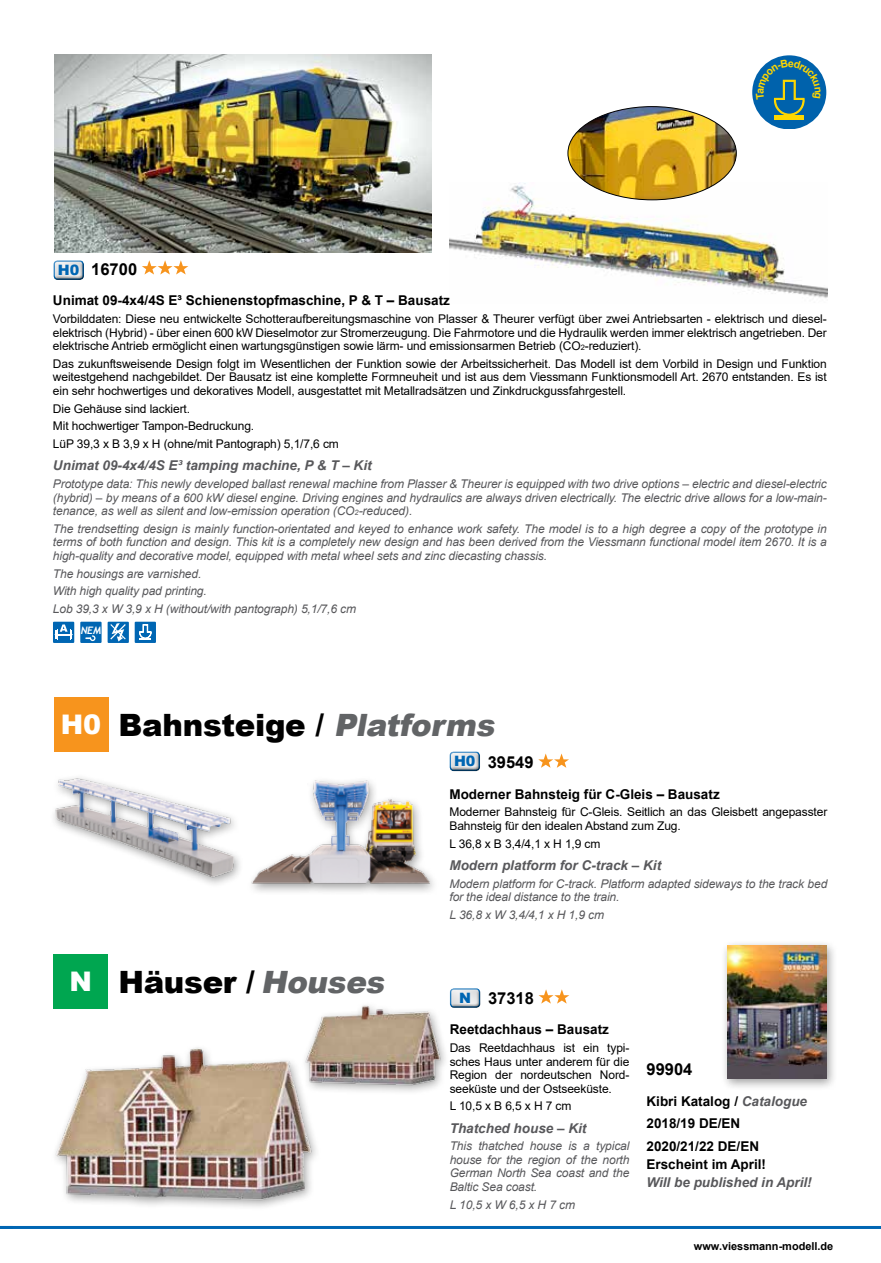
<style>
.page{position:relative;width:881px;height:1263px;background:#fff}
.page>*{position:absolute;margin:0;border:0;box-sizing:border-box;transform-origin:0 0}
.t1{font:900 30.75px "Arial";letter-spacing:-.01em;color:#000}
.t2{font:900 27px "Arial";color:#fff}
.t3{font:700 16.5px "Arial";color:#000}
.t4{font:900 14.25px "Arial";color:#0066b3}
.t5{font:700 13.5px/22.2px "Arial";color:#000}
.t6{font:italic 700 13.5px "Arial";color:#58585b}
.t7{font:12px/13.5px "Arial";letter-spacing:-.01em;color:#000;text-align:justify}
.t8{font:italic 12px/13.5px "Arial";letter-spacing:-.01em;color:#58585b;text-align:justify}
.t9{font:700 10.95px "Arial";color:#000}
.t10{font:italic 700 10.35px "Trebuchet";color:#fff}
.s1{font-size:7.5px}
.s2{font-size:27px;color:#fff}
.s3{font-style:italic;color:#626466}
.s4{font-style:italic;color:#58585b}
</style>
<div class="page">
<img style="left:54px;top:54px;width:378px;height:198px">
<img style="left:449px;top:183px;width:378px;height:115px">
<img style="left:54px;top:778px;width:180px;height:106px">
<div style="left:246px;top:776px;width:194px;height:120px;background:#000;opacity:.37"></div>
<img style="left:246px;top:776px;width:194px;height:111px">
<img style="left:55px;top:1047px;width:261px;height:160px">
<div style="left:300px;top:1001px;width:150px;height:95px;background:#fff"></div>
<img style="left:305px;top:1005px;width:140px;height:86px">
<img style="left:567px;top:107px;width:169px;height:93px">
<div style="left:54px;top:955px;width:54px;height:54px;background:#00a650"></div>
<svg style="left:538px;top:989px;width:31px;height:14px"></svg>
<svg style="left:538px;top:753px;width:30px;height:15px"></svg>
<div style="left:446px;top:751px;width:38px;height:23px;background:#000;opacity:.75"></div>
<div style="left:446px;top:988px;width:38px;height:22px;background:#000;opacity:.75"></div>
<div style="left:54px;top:697px;width:54px;height:54px;background:#f7941d"></div>
<div style="left:752px;top:55px;width:74px;height:74px;background:#0062ac;border-radius:50%"></div>
<hr style="left:774px;top:115px;width:30px;height:4px;background:#ffd700">
<svg style="left:142px;top:260px;width:46px;height:14px"></svg>
<div style="left:80px;top:622px;width:21px;height:21px;background:#0066b3"></div>
<svg style="left:85px;top:635px;width:10px;height:6px"></svg>
<div style="left:108px;top:622px;width:21px;height:21px;background:#0066b3"></div>
<svg style="left:110px;top:623px;width:16px;height:18px"></svg>
<div style="left:53px;top:622px;width:21px;height:21px;background:#0066b3"></div>
<svg style="left:54px;top:624px;width:19px;height:16px"></svg>
<div style="left:50px;top:260px;width:38px;height:23px;background:#000;opacity:.75"></div>
<div style="left:720px;top:940px;width:117px;height:151px;background:#000;opacity:.37"></div>
<img style="left:727px;top:945px;width:99px;height:133px">
<div style="left:135px;top:622px;width:21px;height:21px;background:#0066b3"></div>
<svg style="left:139px;top:624px;width:13px;height:16px"></svg>
<hr style="left:0;top:1226px;width:880px;height:3px;background:#0066b3">
<svg style="left:755px;top:59px;width:65px;height:57px"></svg>
<h3 class="t3" style="left:91px;top:257px;width:47px">16700</h3>
<p class="t5" style="left:53px;top:290px;width:398px">Unimat 09-4x4/4S E³ Schienenstopfmaschine, P &amp; T – Bausatz</p>
<p class="t7" style="left:53px;top:312px;width:775px">Vorbilddaten: Diese neu entwickelte Schotteraufbereitungsmaschine von Plasser &amp; Theurer verfügt über zwei Antriebsarten - elektrisch und diesel&shy;elektrisch (Hybrid) - über einen 600 kW Dieselmotor zur Stromerzeugung. Die Fahrmotore und die Hydraulik werden immer elektrisch angetrieben. Der elektrische Antrieb ermöglicht einen wartungsgünstigen sowie lärm- und emissionsarmen Betrieb (CO<span class="s1">2</span>-reduziert).</p>
<p class="t7" style="left:53px;top:357px;width:775px">Das zukunftsweisende Design folgt im Wesentlichen der Funktion sowie der Arbeitssicherheit. Das Modell ist dem Vorbild in Design und Funktion weitestgehend nachgebildet. Der Bausatz ist eine komplette Formneuheit und ist aus dem Viessmann Funktionsmodell Art. 2670 entstanden. Es ist ein sehr hochwertiges und dekoratives Modell, ausgestattet mit Metallradsätzen und Zinkdruckgussfahrgestell.</p>
<p class="t7" style="left:53px;top:399px;width:287px;line-height:17.7px;text-align:left">Die Gehäuse sind lackiert.<br>Mit hochwertiger Tampon-Bedruckung.<br>LüP 39,3 x B 3,9 x H (ohne/mit Pantograph) 5,1/7,6 cm</p>
<p class="t6" style="left:53px;top:457px;width:320px">Unimat 09-4x4/4S E³ tamping machine, P &amp; T – Kit</p>
<p class="t8" style="left:53px;top:477px;width:775px">Prototype data: This newly developed ballast renewal machine from Plasser &amp; Theurer is equipped with two drive options – electric and diesel-electric (hybrid) – by means of a 600 kW diesel engine. Driving engines and hydraulics are always driven electrically. The electric drive allows for a low-main&shy;tenance, as well as silent and low-emission operation (CO<span class="s1">2</span>-reduced).</p>
<p class="t8" style="left:53px;top:522px;width:775px">The trendsetting design is mainly function-orientated and keyed to enhance work safety. The model is to a high degree a copy of the prototype in terms of both function and design. This kit is a completely new design and has been derived from the Viessmann functional model item 2670. It is a high-quality and decorative model, equipped with metal wheel sets and zinc diecasting chassis.</p>
<p class="t8" style="left:53px;top:565px;width:304px;line-height:17.7px;text-align:left">The housings are varnished.<br>With high quality pad printing.<br>Lob 39,3 x W 3,9 x H (without/with pantograph) 5,1/7,6 cm</p>
<p class="t10" style="left:81px;top:624px;width:22px">NEM</p>
<p class="t4" style="left:58px;top:260px;width:23px">H0</p>
<h1 class="t1" style="left:61px;top:702px;width:442px"><span class="s2">H0</span> Bahnsteige / <span class="s3">Platforms</span></h1>
<h2 class="t2" style="left:69px;top:962px;width:24px">N</h2>
<h1 class="t1" style="left:118px;top:959px;width:275px">Häuser / <span class="s3">Houses</span></h1>
<h3 class="t3" style="left:487px;top:750px;width:47px">39549</h3>
<p class="t5" style="left:449px;top:783px;width:272px">Moderner Bahnsteig für C-Gleis – Bausatz</p>
<p class="t7" style="left:449px;top:805px;width:379px">Moderner Bahnsteig für C-Gleis. Seitlich an das Gleisbett angepasster<br>Bahnsteig für den idealen Abstand zum Zug.</p>
<p class="t7" style="left:449px;top:836px;width:152px">L 36,8 x B 3,4/4,1 x H 1,9 cm</p>
<p class="t6" style="left:449px;top:856px;width:213px">Modern platform for C-track – Kit</p>
<p class="t8" style="left:449px;top:877px;width:379px">Modern platform for C-track. Platform adapted sideways to the track bed for the ideal distance to the train.</p>
<p class="t8" style="left:449px;top:908px;width:156px">L 36,8 x W 3,4/4,1 x H 1,9 cm</p>
<p class="t4" style="left:454px;top:751px;width:23px">H0</p>
<h3 class="t3" style="left:488px;top:986px;width:47px">37318</h3>
<p class="t5" style="left:449px;top:1019px;width:161px">Reetdachhaus – Bausatz</p>
<p class="t7" style="left:449px;top:1041px;width:181px">Das Reetdachhaus ist ein typi&shy;sches Haus unter anderem für die Region der nordeutschen Nord&shy;seeküste und der Ostseeküste.</p>
<p class="t7" style="left:449px;top:1099px;width:123px">L 10,5 x B 6,5 x H 7 cm</p>
<p class="t6" style="left:449px;top:1119px;width:138px">Thatched house – Kit</p>
<p class="t8" style="left:449px;top:1139px;width:181px">This thatched house is a typical house for the region of the north German North Sea coast and the Baltic Sea coast.</p>
<p class="t8" style="left:449px;top:1198px;width:127px">L 10,5 x W 6,5 x H 7 cm</p>
<p class="t4" style="left:459px;top:988px;width:13px">N</p>
<h3 class="t3" style="left:646px;top:1058px;width:47px">99904</h3>
<p class="t5" style="left:646px;top:1090px;width:162px">Kibri Katalog / <span class="s4">Catalogue<br></span>2018/19 DE/EN<br>2020/21/22 DE/EN</p>
<p class="t5" style="left:646px;top:1153px;width:121px">Erscheint im April!</p>
<p class="t6" style="left:646px;top:1173px;width:167px">Will be published in April!</p>
<p class="t9" style="left:693px;top:1238px;width:141px">www.viessmann-modell.de</p>
</div>
